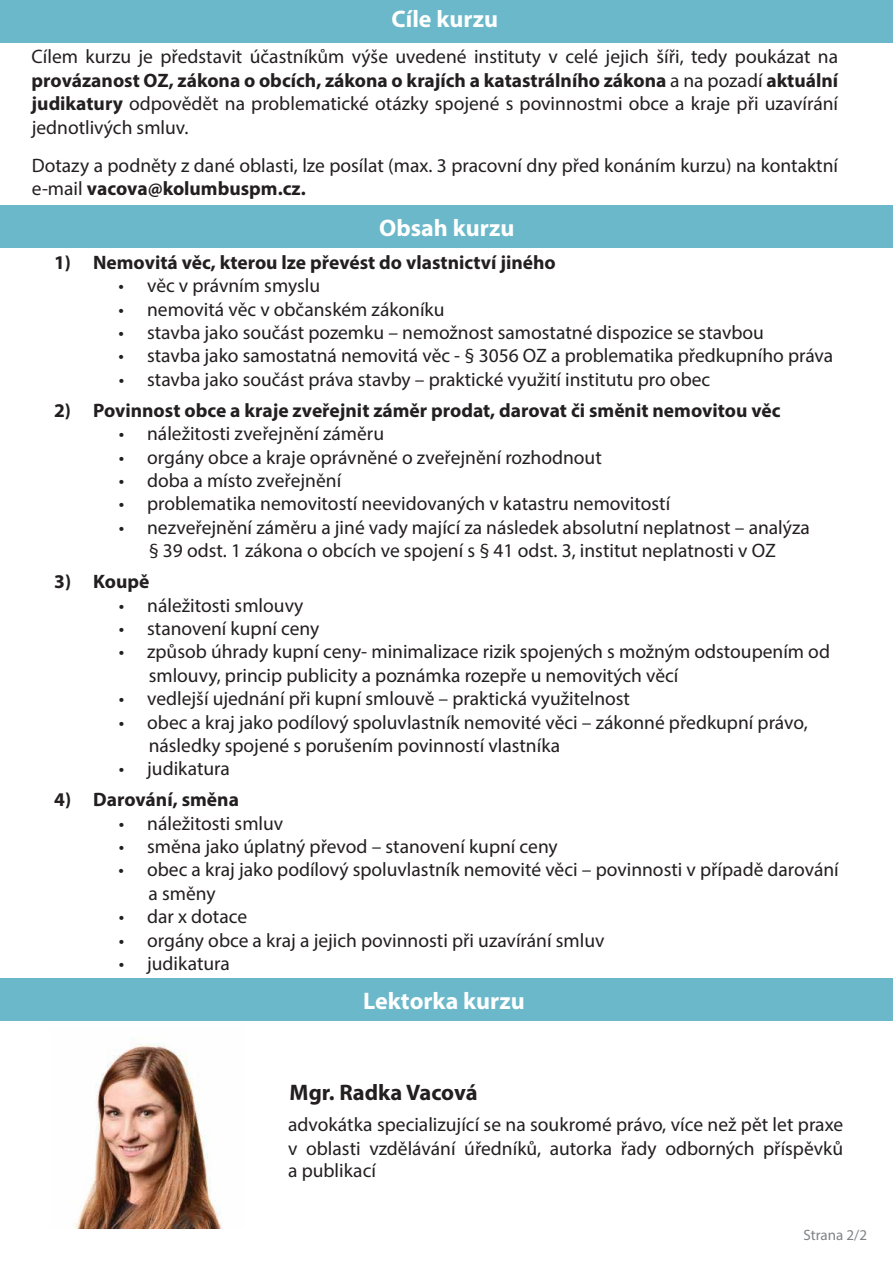
<style>
.page{position:relative;width:893px;height:1263px;background:#fff}
.page>*{position:absolute;margin:0;border:0;box-sizing:border-box;transform-origin:0 0}
.t1{font:700 24px "Myriad Pro";color:#fff}
.t2{font:700 22.5px "Myriad Pro";color:#231f20}
.t3{font:19.5px/23.4px "Myriad Pro";color:#231f20}
.t4{font:700 19.5px "Myriad Pro";color:#231f20}
.t5{font:15px "Myriad Pro";color:#808285}
.s1{font-weight:700}
</style>
<div class="page">
<div style="left:0;top:206px;width:893px;height:42px;background:#6ab8c9"></div>
<div style="left:0;top:978px;width:893px;height:42px;background:#6ab8c9"></div>
<div style="left:0;top:0;width:893px;height:42px;background:#6ab8c9"></div>
<img style="left:75px;top:1038px;width:148px;height:191px">
<p class="t1" style="left:392px;top:3px;width:108px">Cíle kurzu</p>
<p class="t3" style="left:32px;top:45px;width:808px;text-align:justify">Cílem kurzu je představit účastníkům výše uvedené instituty v celé jejich šíři, tedy poukázat na <span class="s1">provázanost OZ, zákona o obcích, zákona o krajích a katastrálního zákona</span> a na pozadí <span class="s1">aktuální judikatury</span> odpovědět na problematické otázky spojené s povinnostmi obce a kraje při uzavírání jednotlivých smluv.</p>
<p class="t3" style="left:32px;top:153px;width:808px">Dotazy a podněty z dané oblasti, lze posílat (max. 3 pracovní dny před konáním kurzu) na kontaktní e-mail <span class="s1">vacova@kolumbuspm.cz.</span></p>
<p class="t1" style="left:379px;top:212px;width:137px">Obsah kurzu</p>
<p class="t4" style="left:54px;top:250px;width:503px">1) Nemovitá věc, kterou lze převést do vlastnictví jiného</p>
<p class="t3" style="left:119px;top:274px;width:203px">• věc v právním smyslu</p>
<p class="t3" style="left:119px;top:297px;width:327px">• nemovitá věc v občanském zákoníku</p>
<p class="t3" style="left:119px;top:321px;width:647px">• stavba jako součást pozemku – nemožnost samostatné dispozice se stavbou</p>
<p class="t3" style="left:119px;top:344px;width:716px">• stavba jako samostatná nemovitá věc - § 3056 OZ a problematika předkupního práva</p>
<p class="t3" style="left:119px;top:367px;width:593px">• stavba jako součást práva stavby – praktické využití institutu pro obec</p>
<p class="t4" style="left:54px;top:397px;width:728px">2) Povinnost obce a kraje zveřejnit záměr prodat, darovat či směnit nemovitou věc</p>
<p class="t3" style="left:119px;top:422px;width:267px">• náležitosti zveřejnění záměru</p>
<p class="t3" style="left:119px;top:445px;width:485px">• orgány obce a kraje oprávněné o zveřejnění rozhodnout</p>
<p class="t3" style="left:119px;top:468px;width:224px">• doba a místo zveřejnění</p>
<p class="t3" style="left:119px;top:492px;width:553px">• problematika nemovitostí neevidovaných v katastru nemovitostí</p>
<p class="t3" style="left:119px;top:515px;width:693px;text-align:center">• nezveřejnění záměru a jiné vady mající za následek absolutní neplatnost – analýza § 39 odst. 1 zákona o obcích ve spojení s § 41 odst. 3, institut neplatnosti v OZ</p>
<p class="t4" style="left:54px;top:569px;width:97px">3) Koupě</p>
<p class="t3" style="left:119px;top:593px;width:186px">• náležitosti smlouvy</p>
<p class="t3" style="left:119px;top:616px;width:202px">• stanovení kupní ceny</p>
<p class="t3" style="left:149px;top:640px;width:683px;text-indent:-30px">• způsob úhrady kupní ceny- minimalizace rizik spojených s možným odstoupením od smlouvy, princip publicity a poznámka rozepře u nemovitých věcí</p>
<p class="t3" style="left:119px;top:687px;width:513px">• vedlejší ujednání při kupní smlouvě – praktická využitelnost</p>
<p class="t3" style="left:149px;top:710px;width:660px;text-indent:-30px">• obec a kraj jako podílový spoluvlastník nemovité věci – zákonné předkupní právo, následky spojené s porušením povinností vlastníka</p>
<p class="t3" style="left:119px;top:757px;width:113px">• judikatura</p>
<p class="t4" style="left:54px;top:787px;width:186px">4) Darování, směna</p>
<p class="t3" style="left:119px;top:811px;width:166px">• náležitosti smluv</p>
<p class="t3" style="left:119px;top:834px;width:441px">• směna jako úplatný převod – stanovení kupní ceny</p>
<p class="t3" style="left:149px;top:858px;width:692px;text-indent:-30px">• obec a kraj jako podílový spoluvlastník nemovité věci – povinnosti v případě darování a směny</p>
<p class="t3" style="left:119px;top:905px;width:130px">• dar x dotace</p>
<p class="t3" style="left:119px;top:928px;width:487px">• orgány obce a kraj a jejich povinnosti při uzavírání smluv</p>
<p class="t3" style="left:119px;top:951px;width:113px">• judikatura</p>
<p class="t1" style="left:363px;top:985px;width:163px">Lektorka kurzu</p>
<p class="t2" style="left:290px;top:1077px;width:190px">Mgr. Radka Vacová</p>
<p class="t3" style="left:288px;top:1113px;width:556px;line-height:22.6px;text-align:justify">advokátka specializující se na soukromé právo, více než pět let praxe v oblasti vzdělávání úředníků, autorka řady odborných příspěvků a publikací</p>
<p class="t5" style="left:803px;top:1225px;width:65px">Strana 2/2</p>
</div>
